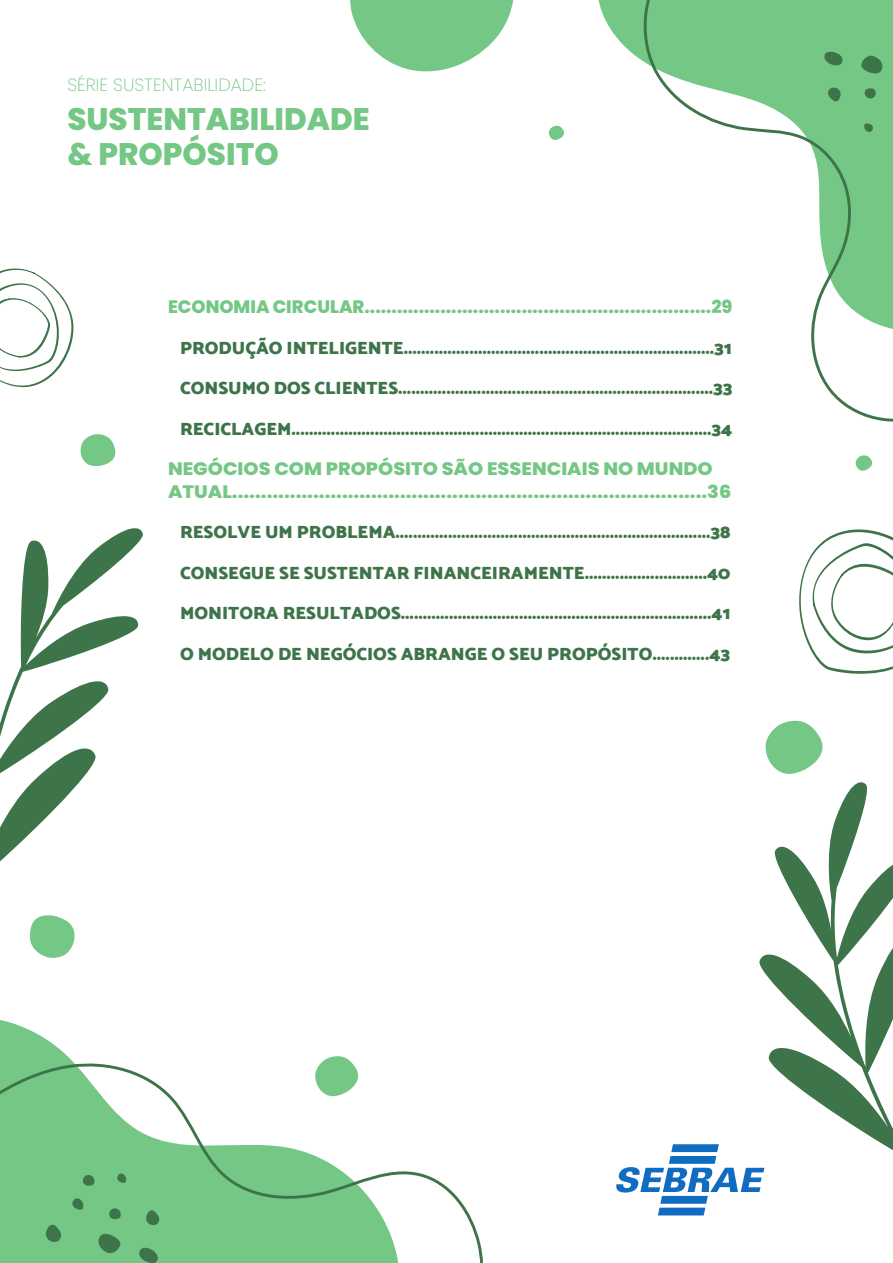
<style>
.page{position:relative;width:893px;height:1263px;background:#fff}
.page>*{position:absolute;margin:0;border:0;box-sizing:border-box;transform-origin:0 0}
.t1{font:800 31.05px/35.4px "Poppins";color:#74c785}
.t2{font:900 18px "Catamaran";color:#3d7449}
.t3{font:800 18px/22.5px "Poppins";color:#74c785;scale:1.07 1}
.t4{font:800 18px "Poppins";color:#74c785}
.t5{font:200 17.7px "Poppins";color:#74c785}
</style>
<div class="page">
<svg style="left:0;top:1020px;width:69px;height:38px;fill:#74c785"></svg>
<svg style="left:598px;top:0;width:38px;height:56px;fill:#74c785"></svg>
<svg style="left:0;top:1058px;width:483px;height:205px"></svg>
<svg style="left:636px;top:0;width:257px;height:422px"></svg>
<svg style="left:0;top:528px;width:143px;height:334px"></svg>
<svg style="left:759px;top:782px;width:134px;height:388px"></svg>
<svg style="left:113px;top:1171px;width:14px;height:12px"></svg>
<svg style="left:80px;top:1174px;width:16px;height:14px"></svg>
<svg style="left:144px;top:1207px;width:17px;height:19px"></svg>
<svg style="left:137px;top:1245px;width:23px;height:18px"></svg>
<svg style="left:44px;top:1221px;width:19px;height:22px"></svg>
<svg style="left:96px;top:1230px;width:25px;height:25px"></svg>
<svg style="left:67px;top:1196px;width:18px;height:14px"></svg>
<svg style="left:107px;top:1208px;width:16px;height:14px"></svg>
<svg style="left:863px;top:123px;width:13px;height:10px"></svg>
<svg style="left:892px;top:113px;width:1px;height:15px"></svg>
<svg style="left:826px;top:87px;width:16px;height:17px"></svg>
<svg style="left:822px;top:49px;width:21px;height:19px"></svg>
<svg style="left:861px;top:55px;width:24px;height:22px"></svg>
<svg style="left:863px;top:85px;width:15px;height:15px"></svg>
<svg style="left:799px;top:529px;width:94px;height:145px"></svg>
<svg style="left:0;top:268px;width:74px;height:120px"></svg>
<svg style="left:350px;top:0;width:164px;height:72px"></svg>
<svg style="left:29px;top:915px;width:46px;height:43px"></svg>
<svg style="left:80px;top:434px;width:36px;height:32px"></svg>
<svg style="left:314px;top:1056px;width:50px;height:40px"></svg>
<svg style="left:765px;top:720px;width:58px;height:54px"></svg>
<svg style="left:548px;top:126px;width:16px;height:14px"></svg>
<svg style="left:855px;top:455px;width:18px;height:16px"></svg>
<svg style="left:616px;top:1144px;width:148px;height:71px"></svg>
<p class="t5" style="left:67px;top:75px;width:200px">SÉRIE SUSTENTABILIDADE:</p>
<h1 class="t1" style="left:67px;top:102px;width:304px">SUSTENTABILIDADE &amp; PROPÓSITO</h1>
<p class="t4" style="left:168px;top:296px;width:566px">ECONOMIA CIRCULAR................................................................29</p>
<p class="t2" style="left:180px;top:337px;width:553px">PRODUÇÃO INTELIGENTE.......................................................................31</p>
<p class="t2" style="left:180px;top:377px;width:554px">CONSUMO DOS CLIENTES........................................................................33</p>
<p class="t2" style="left:180px;top:418px;width:554px">RECICLAGEM................................................................................................34</p>
<p class="t3" style="left:168px;top:458px;width:528px">NEGÓCIOS COM PROPÓSITO SÃO ESSENCIAIS NO MUNDO<br>ATUAL..................................................................................36</p>
<p class="t2" style="left:180px;top:521px;width:552px">RESOLVE UM PROBLEMA........................................................................38</p>
<p class="t2" style="left:180px;top:562px;width:552px">CONSEGUE SE SUSTENTAR FINANCEIRAMENTE............................40</p>
<p class="t2" style="left:180px;top:602px;width:552px">MONITORA RESULTADOS.......................................................................41</p>
<p class="t2" style="left:180px;top:643px;width:551px">O MODELO DE NEGÓCIOS ABRANGE O SEU PROPÓSITO.............43</p>
</div>
